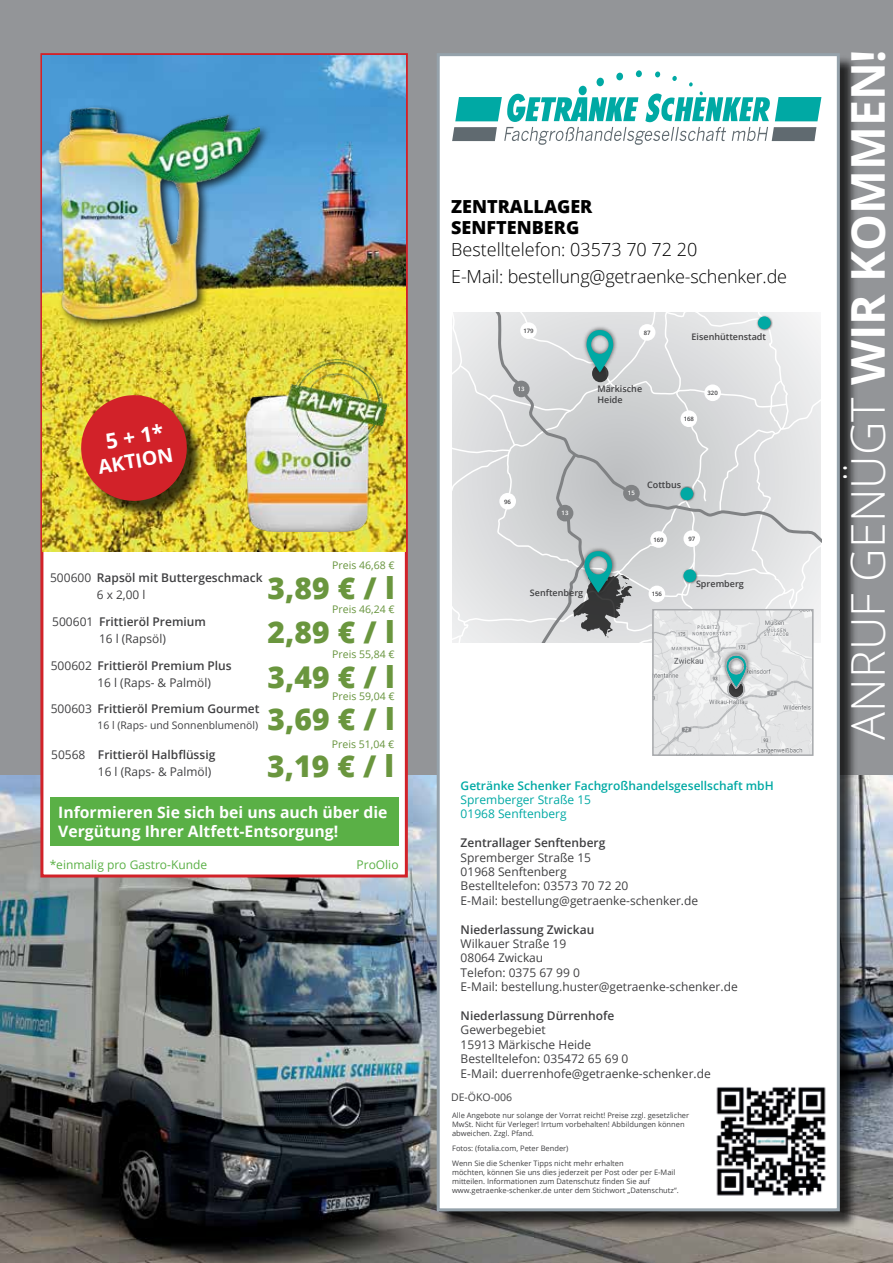
<style>
.page{position:relative;width:893px;height:1263px;background:#fff}
.page>*{position:absolute;margin:0;border:0;box-sizing:border-box;transform-origin:0 0}
.t1{font:300 46.5px "Open Sans";color:#fff}
.t2{font:800 30px "Open Sans";letter-spacing:.005em;color:#6a963e}
.t3{font:700 21px "Open Sans";color:#fff}
.t4{font:700 19.5px "Open Sans";color:#fff}
.t5{font:300 18px/27px "Open Sans";letter-spacing:-.01em;color:#000}
.t6{font:800 18px/21.6px "Open Sans";color:#000}
.t7{font:700 15.75px/19.5px "Open Sans";color:#fff}
.t8{font:12px/14.4px "Open Sans";color:#404042}
.t9{font:600 12px/16.8px "Open Sans";color:#404042}
.t10{font:600 12px "Open Sans";color:#00a9a4}
.t11{font:12px/14.4px "Open Sans";color:#00a9a4}
.t12{font:12px "Open Sans";color:#5ab046}
.t13{font:10.5px "Open Sans";color:#67943d}
.t14{font:10.5px "Open Sans";color:#404042}
.t15{font:600 9px/10.8px "Open Sans";color:#404042}
.t16{font:7.5px/9px "Open Sans";color:#404042}
.t17{font:600 6px "Open Sans";color:#404042}
.t18{font:600 6px "Open Sans";color:#fff}
.s1{font-weight:400}
.s2{font-weight:600}
.s3{font-weight:700}
</style>
<div class="page">
<img style="left:0;top:775px;width:893px;height:488px">
<div style="left:0;top:0;width:893px;height:775px;background:#939598"></div>
<div style="left:439px;top:55px;width:420px;height:1175px;background:#000;opacity:.75"></div>
<div style="left:437px;top:53px;width:403px;height:1158px;background:#fff;border:3px solid #95a2ab"></div>
<svg style="left:453px;top:312px;width:368px;height:330px;background:#d3d6d8"></svg>
<div style="left:636px;top:70px;width:6px;height:7px;background:#00a9a4;border-radius:50%"></div>
<svg style="left:452px;top:72px;width:369px;height:73px"></svg>
<img style="left:716px;top:1087px;width:110px;height:109px">
<img style="left:655px;top:612px;width:156px;height:141px">
<div style="left:652px;top:609px;width:162px;height:147px;border:2px solid #a7a9ac"></div>
<div style="left:721px;top:649px;width:32px;height:44px;background:#000;opacity:.6"></div>
<svg style="left:725px;top:654px;width:23px;height:45px"></svg>
<div style="left:40px;top:53px;width:368px;height:824px;background:#fff;border:3px solid #d22229"></div>
<img style="left:43px;top:55px;width:363px;height:496px">
<div style="left:56px;top:104px;width:215px;height:227px;background:#000;opacity:.75"></div>
<img style="left:59px;top:108px;width:200px;height:211px">
<img style="left:246px;top:359px;width:142px;height:173px">
<div style="left:50px;top:797px;width:349px;height:49px;background:#5ab046"></div>
<div style="left:83px;top:397px;width:123px;height:123px;background:#000;opacity:.75"></div>
<svg style="left:77px;top:391px;width:114px;height:114px;background:#c74b28"></svg>
<h3 class="t3" style="left:103px;top:427px;width:60px;rotate:-10deg">5 + 1*</h3>
<h3 class="t4" style="left:96px;top:453px;width:77px;rotate:-9deg">AKTION</h3>
<p class="t13" style="left:332px;top:558px;width:64px">Preis 46,68 €</p>
<h2 class="t2" style="left:267px;top:565px;width:129px">3,89 € / l</h2>
<p class="t13" style="left:332px;top:602px;width:64px">Preis 46,24 €</p>
<h2 class="t2" style="left:267px;top:609px;width:129px">2,89 € / l</h2>
<p class="t13" style="left:332px;top:647px;width:64px">Preis 55,84 €</p>
<h2 class="t2" style="left:267px;top:654px;width:129px">3,49 € / l</h2>
<p class="t13" style="left:332px;top:689px;width:64px">Preis 59,04 €</p>
<h2 class="t2" style="left:267px;top:696px;width:129px">3,69 € / l</h2>
<p class="t13" style="left:332px;top:736px;width:64px">Preis 51,04 €</p>
<h2 class="t2" style="left:267px;top:744px;width:129px">3,19 € / l</h2>
<p class="t9" style="left:97px;top:569px;width:167px;text-indent:-47px"><span class="s1">500600</span> Rapsöl mit Buttergeschmack<br><span class="s1">6 x 2,00 l</span></p>
<p class="t8" style="left:52px;top:613px;width:155px;line-height:16.8px;text-align:center">500601 <span class="s2">Frittieröl Premium<br></span>16 l (Rapsöl)</p>
<p class="t8" style="left:98px;top:657px;width:136px;line-height:16.8px;text-indent:-47px">500602 <span class="s2">Frittieröl Premium Plus<br></span>16 l (Raps- &amp; Palmöl)</p>
<p class="t9" style="left:51px;top:700px;width:210px"><span class="s1">500603</span> Frittieröl Premium Gourmet</p>
<p class="t14" style="left:98px;top:717px;width:162px">16 l (Raps- und Sonnenblumenöl)</p>
<p class="t8" style="left:98px;top:746px;width:119px;line-height:16.8px;text-indent:-47px">50568 <span class="s2">Frittieröl Halbflüssig<br></span>16 l (Raps- &amp; Palmöl)</p>
<h3 class="t7" style="left:58px;top:802px;width:331px">Informieren Sie sich bei uns auch über die<br>Vergütung Ihrer Altfett-Entsorgung!</h3>
<p class="t12" style="left:50px;top:857px;width:159px">*einmalig pro Gastro-Kunde</p>
<p class="t12" style="left:357px;top:857px;width:44px">ProOlio</p>
<h3 class="t6" style="left:451px;top:194px;width:143px">ZENTRALLAGER<br>SENFTENBERG</h3>
<h3 class="t5" style="left:451px;top:235px;width:337px">Bestelltelefon: 03573 70 72 20<br>E-Mail: bestellung@getraenke-schenker.de</h3>
<p class="t17" style="left:523px;top:327px;width:12px">179</p>
<p class="t18" style="left:518px;top:385px;width:8px">13</p>
<p class="t17" style="left:644px;top:328px;width:8px">87</p>
<p class="t15" style="left:597px;top:383px;width:46px">Märkische<br>Heide</p>
<p class="t15" style="left:692px;top:331px;width:76px">Eisenhüttenstadt</p>
<p class="t17" style="left:684px;top:415px;width:12px">168</p>
<p class="t17" style="left:707px;top:389px;width:12px">320</p>
<p class="t17" style="left:504px;top:497px;width:8px">96</p>
<p class="t18" style="left:562px;top:509px;width:8px">13</p>
<p class="t15" style="left:530px;top:587px;width:55px">Senftenberg</p>
<p class="t18" style="left:628px;top:489px;width:8px">15</p>
<p class="t15" style="left:647px;top:479px;width:35px">Cottbus</p>
<p class="t17" style="left:653px;top:535px;width:12px">169</p>
<p class="t17" style="left:652px;top:590px;width:12px">156</p>
<p class="t17" style="left:688px;top:535px;width:8px">97</p>
<p class="t15" style="left:696px;top:578px;width:49px">Spremberg</p>
<p class="t10" style="left:461px;top:777px;width:315px">Getränke Schenker Fachgroßhandelsgesellschaft mbH</p>
<p class="t11" style="left:461px;top:792px;width:132px">Spremberger Straße 15<br>01968 Senftenberg</p>
<p class="t9" style="left:461px;top:834px;width:146px">Zentrallager Senftenberg</p>
<p class="t8" style="left:461px;top:850px;width:239px">Spremberger Straße 15<br>01968 Senftenberg<br>Bestelltelefon: 03573 70 72 20<br>E-Mail: bestellung@getraenke-schenker.de</p>
<p class="t9" style="left:461px;top:921px;width:135px">Niederlassung Zwickau</p>
<p class="t8" style="left:461px;top:936px;width:279px">Wilkauer Straße 19<br>08064 Zwickau<br>Telefon: 0375 67 99 0<br>E-Mail: bestellung.huster@getraenke-schenker.de</p>
<p class="t9" style="left:461px;top:1007px;width:155px">Niederlassung Dürrenhofe</p>
<p class="t8" style="left:461px;top:1022px;width:252px">Gewerbegebiet<br>15913 Märkische Heide<br>Bestelltelefon: 035472 65 69 0<br>E-Mail: duerrenhofe@getraenke-schenker.de</p>
<p class="t14" style="left:451px;top:1089px;width:63px">DE-ÖKO-006</p>
<p class="t16" style="left:452px;top:1111px;width:239px">Alle Angebote nur solange der Vorrat reicht! Preise zzgl. gesetzlicher<br>MwSt. Nicht für Verleger! Irrtum vorbehalten! Abbildungen können abweichen. Zzgl. Pfand.</p>
<p class="t16" style="left:452px;top:1141px;width:173px;line-height:15px">Fotos: (fotalia.com, Peter Bender)<br>Wenn Sie die Schenker Tipps nicht mehr erhalten</p>
<p class="t16" style="left:452px;top:1168px;width:228px">möchten, können Sie uns dies jederzeit per Post oder per E-Mail mitteilen. Informationen zum Datenschutz finden Sie auf www.getraenke-schenker.de unter dem Stichwort „Datenschutz“.</p>
<h1 class="t1" style="left:836px;top:739px;width:692px;rotate:-90deg">ANRUF GENÜGT <span class="s3">WIR KOMMEN!</span></h1>
</div>
